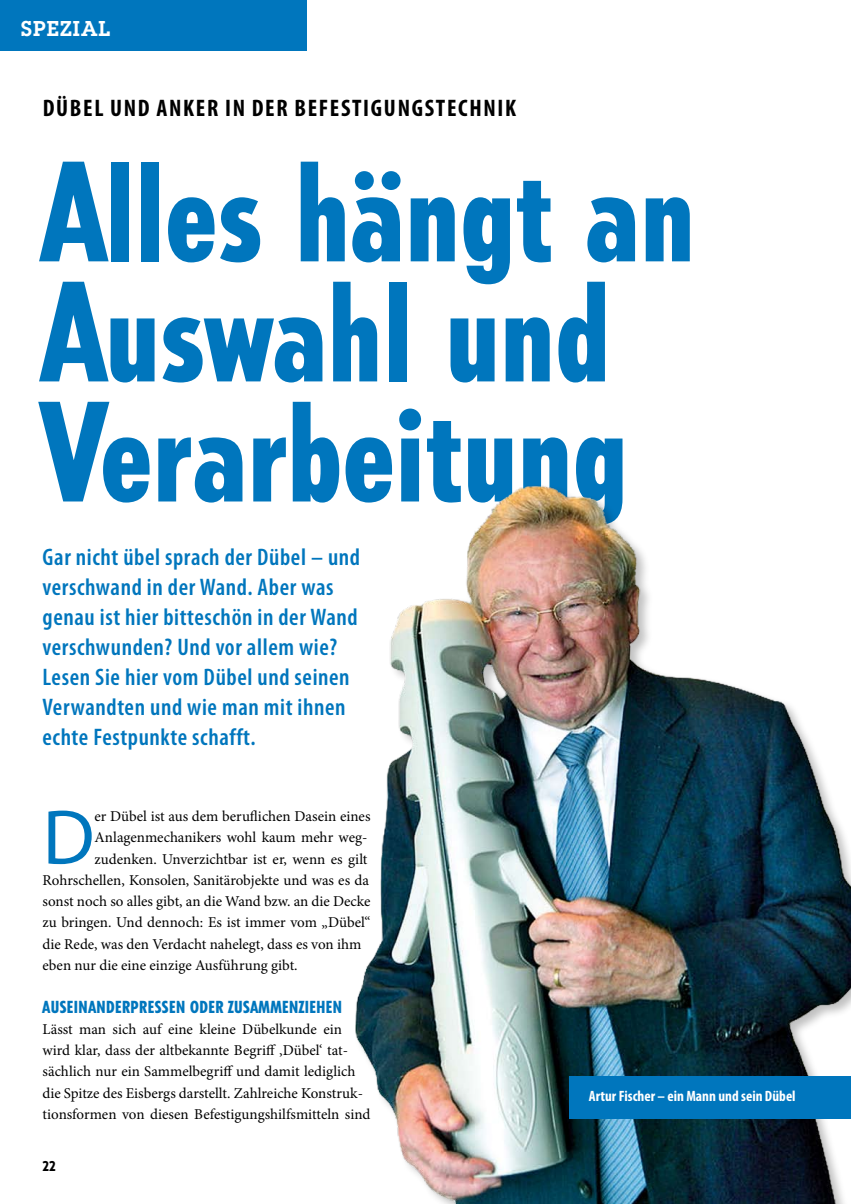
<style>
.page{position:relative;width:851px;height:1204px;background:#fff}
.page>*{position:absolute;margin:0;border:0;box-sizing:border-box;transform-origin:0 0}
.t1{font:800 condensed 135px/120px "Tempo Std";color:#0076bd}
.t2{font:78.15px "Myriad Pro";color:#0076bd}
.t3{font:600 condensed 24px/30px "Myriad Pro";letter-spacing:.025em;color:#0076bd}
.t4{font:700 condensed 24px "Myriad Pro";letter-spacing:.07em;color:#000}
.t5{font:600 21px "Lubalin Graph Std";letter-spacing:.05em;color:#fff}
.t6{font:800 condensed 16.5px "Tempo Std";letter-spacing:.03em;color:#0076bd}
.t7{font:15px/21.3px "Minion Pro";color:#000}
.t8{font:700 condensed 15px "Myriad Pro";color:#fff}
.t9{font:800 condensed 13.5px "Tempo Std";color:#000}
</style>
<div class="page">
<div style="left:0;top:0;width:306px;height:51px;background:#0076bd"></div>
<img style="left:355px;top:485px;width:495px;height:718px">
<div style="left:569px;top:1076px;width:281px;height:42px;background:#0076bd"></div>
<h3 class="t5" style="left:21px;top:15px;width:91px">SPEZIAL</h3>
<h3 class="t4" style="left:43px;top:93px;width:474px">Dübel und Anker in der Befestigungstechnik</h3>
<h1 class="t1" style="left:43px;top:151px;width:654px">ALLES HÄNGT AN<br>AUSWAHL UND<br>VERARBEITUNG</h1>
<h3 class="t3" style="left:43px;top:541px;width:319px">Gar nicht übel sprach der Dübel – und verschwand in der Wand. Aber was genau ist hier bitteschön in der Wand verschwunden? Und vor allem wie?<br>Lesen Sie hier vom Dübel und seinen<br>Verwandten und wie man mit ihnen echte Festpunkte schafft.</h3>
<h2 class="t2" style="left:43px;top:789px;width:54px">D</h2>
<p class="t7" style="left:95px;top:805px;width:277px">er Dübel ist aus dem beruflichen Dasein eines</p>
<p class="t7" style="left:95px;top:827px;width:274px">Anlagenmechanikers wohl kaum mehr weg-</p>
<p class="t7" style="left:95px;top:848px;width:274px">zudenken. Unverzichtbar ist er, wenn es gilt</p>
<p class="t7" style="left:43px;top:869px;width:328px">Rohrschellen, Konsolen, Sanitärobjekte und was es da</p>
<p class="t7" style="left:43px;top:890px;width:329px">sonst noch so alles gibt, an die Wand bzw. an die Decke</p>
<p class="t7" style="left:43px;top:912px;width:329px">zu bringen. Und dennoch: Es ist immer vom „Dübel“</p>
<p class="t7" style="left:43px;top:933px;width:320px">die Rede, was den Verdacht nahelegt, dass es von ihm</p>
<p class="t7" style="left:43px;top:954px;width:257px">eben nur die eine einzige Ausführung gibt.</p>
<p class="t6" style="left:43px;top:996px;width:301px">AUSEINANDERPRESSEN ODER ZUSAMMENZIEHEN</p>
<p class="t7" style="left:43px;top:1018px;width:329px">Lässt man sich auf eine kleine Dübelkunde ein wird klar, dass der altbekannte Begriff ‚Dübel‘ tat&shy;sächlich nur ein Sammelbegriff und damit lediglich die Spitze des Eisbergs darstellt. Zahlreiche Konstruk&shy;tionsformen von diesen Befestigungshilfsmitteln sind</p>
<p class="t9" style="left:43px;top:1157px;width:14px">22</p>
<p class="t8" style="left:589px;top:1086px;width:208px">Artur Fischer – ein Mann und sein Dübel</p>
</div>
